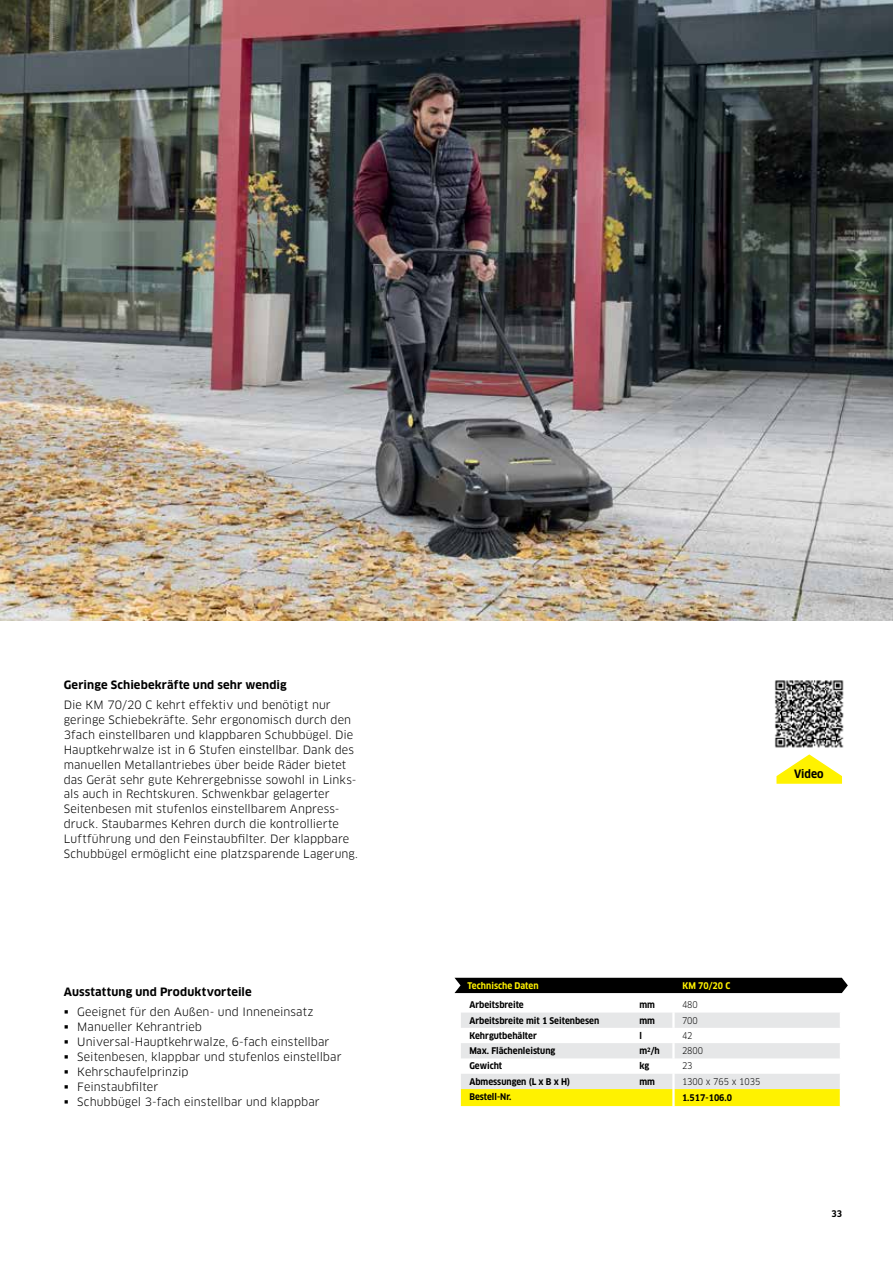
<style>
.page{position:relative;width:893px;height:1263px;background:#fff}
.page>*{position:absolute;margin:0;border:0;box-sizing:border-box;transform-origin:0 0}
.t1{font:11.25px/15px "Clan Pro";letter-spacing:.005em;color:#000}
.t2{font:700 11.25px "Clan Pro";letter-spacing:.015em;color:#000}
.t3{font:700 11.25px "Clan Pro Narr";color:#000}
.t4{font:700 9px "Clan Pro Narr";color:#000}
.t5{font:9px "Clan Pro Narr";color:#000}
.t6{font:700 9px "Clan Pro Narr";color:#fff200}
</style>
<div class="page">
<hr style="left:0;top:0;width:1px;height:1263px;background:#fff200">
<img style="left:0;top:0;width:893px;height:621px">
<img style="left:774px;top:680px;width:70px;height:68px">
<svg style="left:454px;top:978px;width:394px;height:128px"></svg>
<svg style="left:776px;top:754px;width:66px;height:30px"></svg>
<p class="t2" style="left:64px;top:678px;width:225px">Geringe Schiebekräfte und sehr wendig</p>
<p class="t1" style="left:64px;top:697px;width:296px">Die KM 70/20 C kehrt effektiv und benötigt nur geringe Schiebekräfte. Sehr ergonomisch durch den 3fach einstellbaren und klappbaren Schubbügel. Die Hauptkehrwalze ist in 6 Stufen einstellbar. Dank des manuellen Metallantriebes über beide Räder bietet das Gerät sehr gute Kehrergebnisse sowohl in Links&shy;als auch in Rechtskuren. Schwenkbar gelagerter Seitenbesen mit stufenlos einstellbarem Anpress&shy;druck. Staubarmes Kehren durch die kontrollierte Luftführung und den Feinstaubfilter. Der klappbare Schubbügel ermöglicht eine platzsparende Lagerung.</p>
<p class="t2" style="left:64px;top:986px;width:189px">Ausstattung und Produktvorteile</p>
<p class="t1" style="left:64px;top:1004px;width:251px">▪ Geeignet für den Außen- und Inneneinsatz</p>
<p class="t1" style="left:64px;top:1019px;width:140px">▪ Manueller Kehrantrieb</p>
<p class="t1" style="left:64px;top:1034px;width:267px">▪ Universal-Hauptkehrwalze, 6-fach einstellbar</p>
<p class="t1" style="left:64px;top:1049px;width:279px">▪ Seitenbesen, klappbar und stufenlos einstellbar</p>
<p class="t1" style="left:64px;top:1064px;width:126px">▪ Kehrschaufelprinzip</p>
<p class="t1" style="left:64px;top:1079px;width:96px">▪ Feinstaubfilter</p>
<p class="t1" style="left:64px;top:1094px;width:258px">▪ Schubbügel 3-fach einstellbar und klappbar</p>
<p class="t3" style="left:794px;top:767px;width:31px">Video</p>
<p class="t6" style="left:467px;top:980px;width:73px">Technische Daten</p>
<p class="t6" style="left:682px;top:980px;width:49px">KM 70/20 C</p>
<p class="t4" style="left:469px;top:1000px;width:56px">Arbeitsbreite</p>
<p class="t4" style="left:639px;top:1000px;width:17px">mm</p>
<p class="t5" style="left:682px;top:1000px;width:17px">480</p>
<p class="t4" style="left:469px;top:1015px;width:131px">Arbeitsbreite mit 1 Seitenbesen</p>
<p class="t4" style="left:639px;top:1015px;width:17px">mm</p>
<p class="t5" style="left:682px;top:1015px;width:17px">700</p>
<p class="t4" style="left:469px;top:1030px;width:69px">Kehrgutbehälter</p>
<p class="t4" style="left:639px;top:1030px;width:4px">l</p>
<p class="t5" style="left:682px;top:1030px;width:12px">42</p>
<p class="t4" style="left:469px;top:1045px;width:88px">Max. Flächenleistung</p>
<p class="t4" style="left:639px;top:1045px;width:22px">m<sup>2</sup>/h</p>
<p class="t5" style="left:682px;top:1045px;width:23px">2800</p>
<p class="t4" style="left:469px;top:1061px;width:34px">Gewicht</p>
<p class="t4" style="left:639px;top:1061px;width:11px">kg</p>
<p class="t5" style="left:682px;top:1061px;width:12px">23</p>
<p class="t4" style="left:469px;top:1076px;width:102px">Abmessungen (L x B x H)</p>
<p class="t4" style="left:639px;top:1076px;width:17px">mm</p>
<p class="t5" style="left:682px;top:1076px;width:80px">1300 x 765 x 1035</p>
<p class="t4" style="left:469px;top:1091px;width:44px">Bestell-Nr.</p>
<p class="t4" style="left:682px;top:1092px;width:52px">1.517-106.0</p>
<p class="t4" style="left:831px;top:1209px;width:12px">33</p>
</div>
